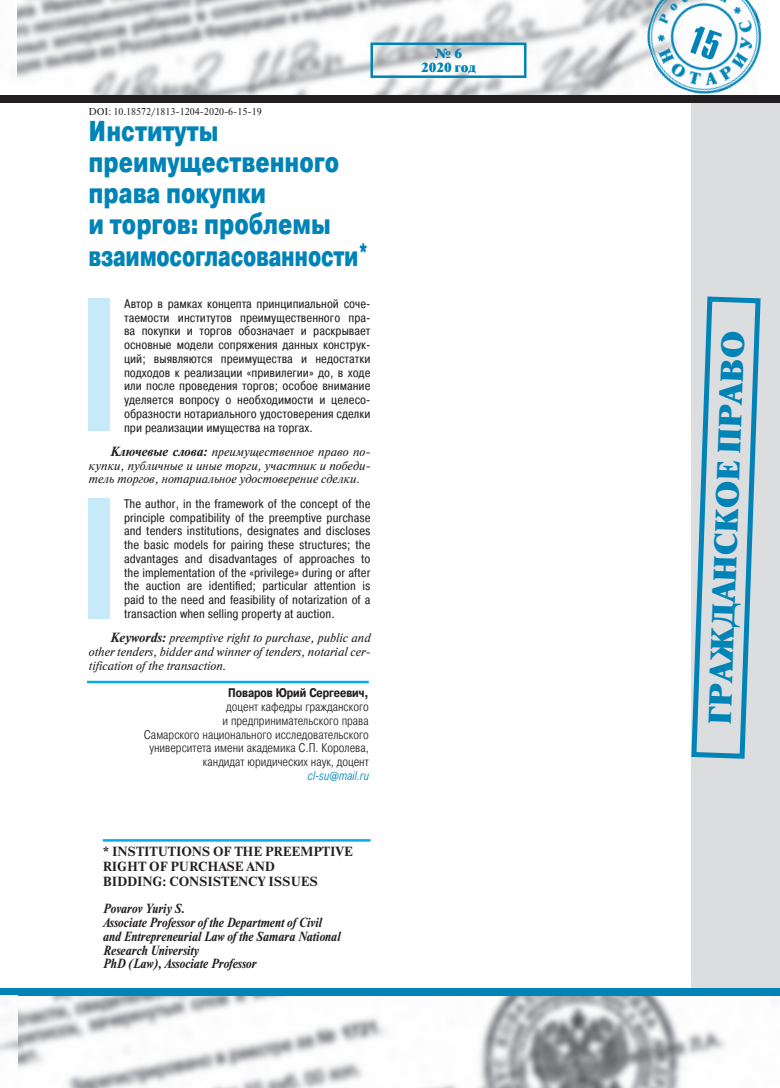
<style>
.page{position:relative;width:780px;height:1088px;background:#fff}
.page>*{position:absolute;margin:0;border:0;box-sizing:border-box;transform-origin:0 0}
.t1{font:30px "Newton XC";color:#0083b6}
.t2{font:900 28.75px/31.2px "Pragmatica Cond";color:#0083b6;scale:.85 1}
.t3{font:12.5px/13.8px "Pragmatica Cond";color:#231f20;text-align:justify}
.t4{font:italic 12.5px/13.8px "Newton C";color:#231f20;text-align:justify}
.t5{font:300 12.5px/13.8px "Pragmatica Cond";color:#231f20;text-align:right}
.t6{font:italic 700 12.5px/13.8px "Newton C";color:#231f20;scale:.9 1}
.t7{font:700 12.5px/15px "Newton C";color:#231f20}
.t8{font:700 12.5px "Pragmatica Cond C";color:#231f20}
.t9{font:italic 300 12.5px "Pragmatica Cond";color:#0083b6}
.t10{font:12.5px/13.8px "Newton XC";color:#0083b6;text-align:center}
.t11{font:10px "Newton C";color:#231f20}
.s1{font-weight:700}
</style>
<div class="page">
<img style="left:0;top:0;width:779px;height:96px">
<img style="left:0;top:996px;width:725px;height:92px">
<div style="left:691px;top:103px;width:89px;height:886px;background:#dcdddf"></div>
<svg style="left:369px;top:41px;width:158px;height:38px"></svg>
<div style="left:18px;top:96px;width:762px;height:7px;background:#231f20"></div>
<img style="left:632px;top:0;width:145px;height:96px">
<div style="left:18px;top:989px;width:762px;height:7px;background:#0083b6"></div>
<div style="left:0;top:96px;width:18px;height:7px;background:#231f20"></div>
<div style="left:0;top:989px;width:18px;height:7px;background:#0083b6"></div>
<svg style="left:691px;top:296px;width:70px;height:463px"></svg>
<hr style="left:103px;top:839px;width:267px;height:2px;background:#00aeef">
<div style="left:89px;top:298px;width:21px;height:133px;background:#c6eafa"></div>
<div style="left:89px;top:499px;width:21px;height:120px;background:#c6eafa"></div>
<hr style="left:87px;top:681px;width:282px;height:2px;background:#00aeef">
<svg style="left:687px;top:25px;width:35px;height:35px"></svg>
<p class="t11" style="left:89px;top:108px;width:174px">DOI: 10.18572/1813-1204-2020-6-15-19</p>
<h2 class="t2" style="left:89px;top:116px;width:330px">Институты преимущественного права покупки<br>и торгов: проблемы взаимосогласованности*</h2>
<p class="t3" style="left:124px;top:297px;width:248px">Автор в рамках концепта принципиальной соче&shy;таемости институтов преимущественного пра&shy;ва покупки и торгов обозначает и раскрывает основные модели сопряжения данных конструк&shy;ций; выявляются преимущества и недостатки подходов к реализации «привилегии» до, в ходе или после проведения торгов; особое внимание уделяется вопросу о необходимости и целесо&shy;образности нотариального удостоверения сделки при реализации имущества на торгах.</p>
<p class="t4" style="left:89px;top:446px;width:283px;text-indent:21px"><span class="s1">Ключевые слова:</span> преимущественное право по&shy;купки, публичные и иные торги, участник и победи&shy;тель торгов, нотариальное удостоверение сделки.</p>
<p class="t3" style="left:124px;top:497px;width:248px">The author, in the framework of the concept of the principle compatibility of the preemptive purchase and tenders institutions, designates and discloses the basic models for pairing these structures; the advantages and disadvantages of approaches to the implementation of the «privilege» during or after the auction are identified; particular attention is paid to the need and feasibility of notarization of a transaction when selling property at auction.</p>
<p class="t4" style="left:89px;top:632px;width:283px;text-indent:21px"><span class="s1">Keywords:</span> preemptive right to purchase, public and other tenders, bidder and winner of tenders, notarial cer&shy;tification of the transaction.</p>
<p class="t8" style="left:228px;top:686px;width:142px">Поваров Юрий Сергеевич,</p>
<p class="t5" style="left:144px;top:700px;width:226px">доцент кафедры гражданского<br>и предпринимательского права<br>Самарского национального исследовательского университета имени академика С.П. Королева, кандидат юридических наук, доцент</p>
<p class="t9" style="left:307px;top:771px;width:63px">cl-su@mail.ru</p>
<p class="t7" style="left:103px;top:845px;width:251px">* INSTITUTIONS OF THE PREEMPTIVE<br>RIGHT OF PURCHASE AND<br>BIDDING: CONSISTENCY ISSUES</p>
<p class="t6" style="left:103px;top:903px;width:265px">Povarov Yuriy S.<br>Associate Professor of the Department of Civil and Entrepreneurial Law of the Samara National<br>Research University<br>PhD (Law), Associate Professor</p>
<p class="t10" style="left:421px;top:47px;width:56px">№ 6<br>2020 год</p>
<h1 class="t1" style="left:702px;top:724px;width:395px;rotate:-88deg">ГРАЖДАНСКОЕ ПРАВО</h1>
</div>
